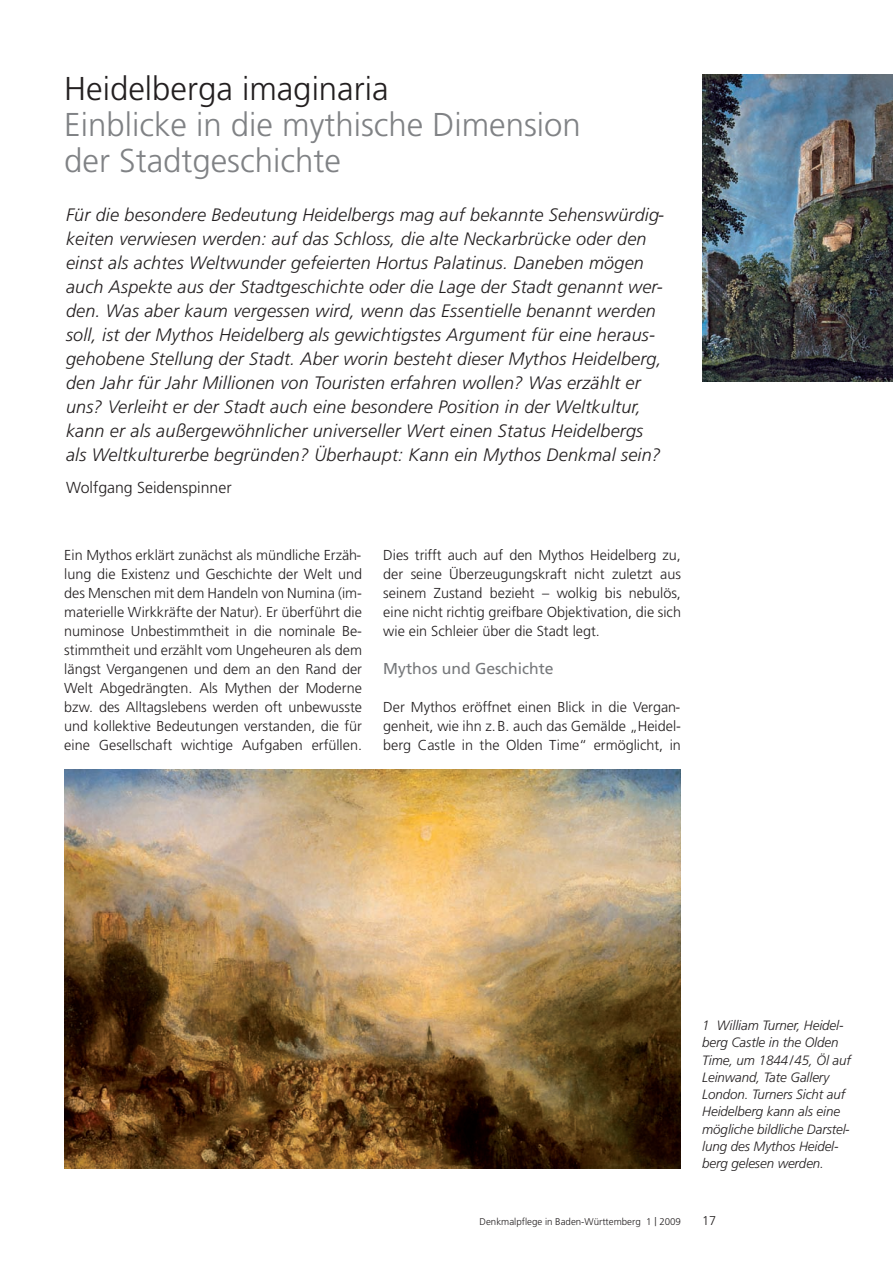
<style>
.page{position:relative;width:893px;height:1263px;background:#fff}
.page>*{position:absolute;margin:0;border:0;box-sizing:border-box;transform-origin:0 0}
.t1{font:300 33px/36px "Frutiger";color:#808285}
.t2{font:italic 300 18px/24px "Frutiger";letter-spacing:.01em;color:#231f20}
.t3{font:300 15.9px "Frutiger";color:#231f20}
.t4{font:15.75px "Frutiger";color:#76787b}
.t5{font:300 14.4px/19px "Frutiger";color:#231f20;text-align:justify}
.t6{font:italic 300 13.5px/17.2px "Frutiger";letter-spacing:-.005em;color:#231f20}
.t7{font:300 12.75px "Frutiger";color:#231f20}
.t8{font:300 9.75px "Frutiger";color:#231f20}
.s1{color:#231f20}
.s2{font-size:12px}
</style>
<div class="page">
<img style="left:702px;top:75px;width:191px;height:306px">
<img style="left:64px;top:769px;width:617px;height:399px">
<p class="t1" style="left:64px;top:73px;width:518px"><span class="s1">Heidelberga imaginaria<br></span>Einblicke in die mythische Dimension der Stadtgeschichte</p>
<p class="t2" style="left:66px;top:204px;width:600px">Für die besondere Bedeutung Heidelbergs mag auf bekannte Sehenswürdig&shy;keiten verwiesen werden: auf das Schloss, die alte Neckarbrücke oder den einst als achtes Weltwunder gefeierten Hortus Palatinus. Daneben mögen auch Aspekte aus der Stadtgeschichte oder die Lage der Stadt genannt wer&shy;den. Was aber kaum vergessen wird, wenn das Essentielle benannt werden soll, ist der Mythos Heidelberg als gewichtigstes Argument für eine heraus - gehobene Stellung der Stadt. Aber worin besteht dieser Mythos Heidelberg, den Jahr für Jahr Millionen von Touristen erfahren wollen? Was erzählt er uns? Verleiht er der Stadt auch eine besondere Position in der Weltkultur, kann er als außergewöhnlicher universeller Wert einen Status Heidelbergs als Weltkulturerbe begründen? Überhaupt: Kann ein Mythos Denkmal sein?</p>
<p class="t3" style="left:66px;top:481px;width:167px">Wolfgang Seidenspinner</p>
<p class="t5" style="left:64px;top:547px;width:299px">Ein Mythos erklärt zunächst als mündliche Erzäh&shy;lung die Existenz und Geschichte der Welt und des Menschen mit dem Handeln von Numina (im&shy;materielle Wirkkräfte der Natur). Er überführt die numinose Unbestimmtheit in die nominale Be&shy;stimmtheit und erzählt vom Ungeheuren als dem längst Vergangenen und dem an den Rand der Welt Abgedrängten. Als Mythen der Moderne bzw. des Alltagslebens werden oft unbewusste und kollektive Bedeutungen verstanden, die für eine Gesellschaft wichtige Aufgaben erfüllen.</p>
<p class="t5" style="left:383px;top:547px;width:299px">Dies trifft auch auf den Mythos Heidelberg zu, der seine Überzeugungskraft nicht zuletzt aus seinem Zustand bezieht – wolkig bis nebulös, eine nicht richtig greifbare Objektivation, die sich wie ein Schleier über die Stadt legt.</p>
<p class="t4" style="left:383px;top:662px;width:172px">Mythos und Geschichte</p>
<p class="t5" style="left:383px;top:699px;width:299px">Der Mythos eröffnet einen Blick in die Vergan&shy;genheit, wie ihn z.B. auch das Gemälde „Heidel&shy;berg Castle in the Olden Time“ ermöglicht, in</p>
<p class="t6" style="left:702px;top:1017px;width:150px">1 William Turner, Heidel&shy;berg Castle in the Olden<br>Time, um 1844/45, Öl auf<br>Leinwand, Tate Gallery<br>London. Turners Sicht auf<br>Heidelberg kann als eine mögliche bildliche Darstel&shy;lung des Mythos Heidel&shy;berg gelesen werden.</p>
<p class="t8" style="left:479px;top:1217px;width:203px">Denkmalpflege in Baden-Württemberg 1 <span class="s2">|</span> 2009</p>
<p class="t7" style="left:702px;top:1215px;width:16px">17</p>
</div>
